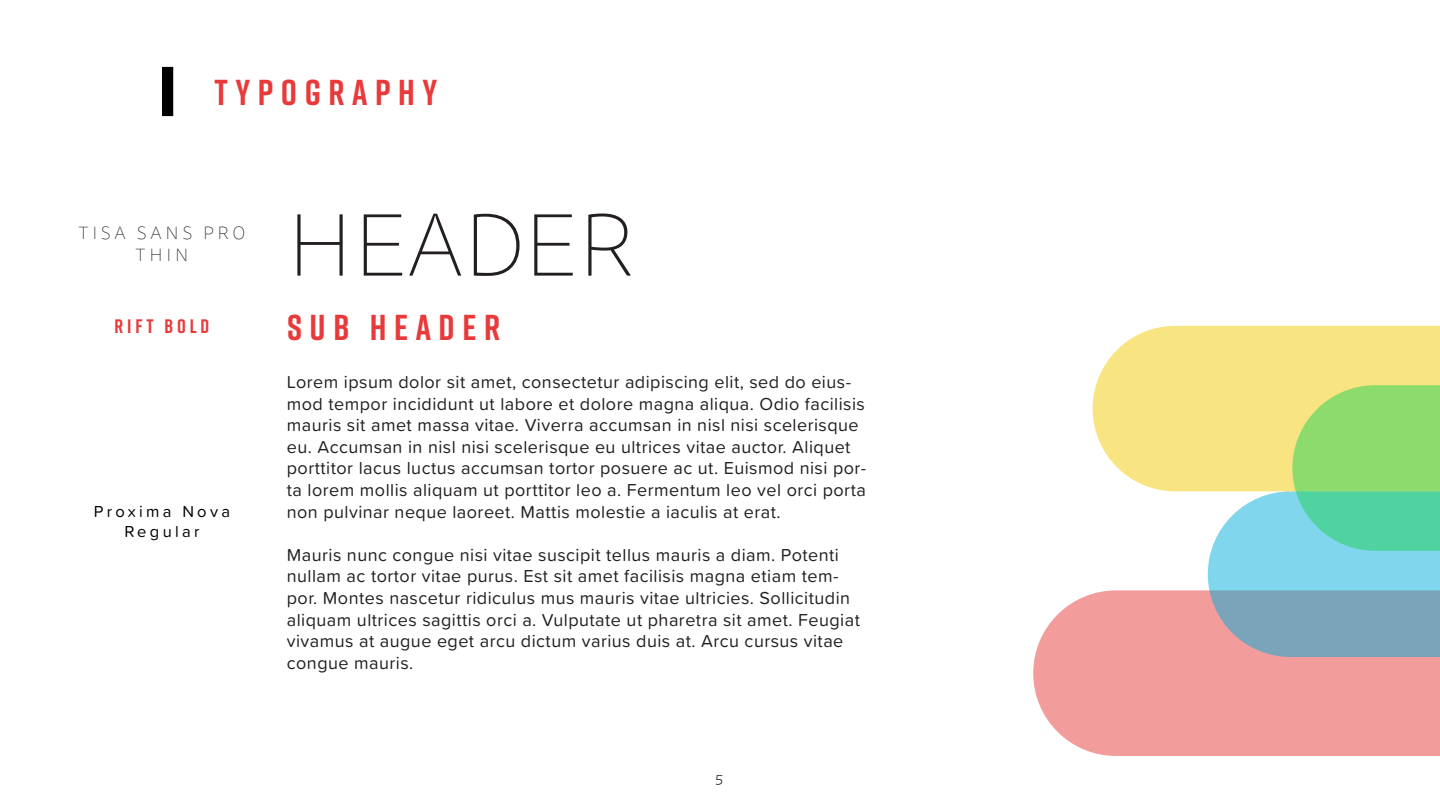
<style>
.page{position:relative;width:1440px;height:810px;background:#fff}
.page>*{position:absolute;margin:0;border:0;box-sizing:border-box;transform-origin:0 0}
.t1{font:100 90px "Tisa Sans Pro";color:#231f20}
.t2{font:700 36px "Rift";letter-spacing:.21em;color:#e83a3a}
.t3{font:700 19.5px "Rift";letter-spacing:.2em;color:#e83a3a}
.t4{font:18px/21.6px "Proxima Soft";letter-spacing:.025em;color:#231f20}
.t5{font:100 18px/21.6px "Tisa Sans Pro";letter-spacing:.21em;color:#231f20;text-align:center}
.t6{font:16.5px/19.8px "Proxima Soft";letter-spacing:.2em;color:#000;text-align:center}
.t7{font:300 15px "Tisa Sans Pro";color:#231f20}
</style>
<div class="page">
<div style="left:1033px;top:590px;width:407px;height:166px;background:#f39c9c"></div>
<svg style="left:1093px;top:326px;width:347px;height:165px;background:#f8e78c"></svg>
<svg style="left:1208px;top:385px;width:232px;height:272px;background:#95cda8"></svg>
<div style="left:162px;top:67px;width:11px;height:49px;background:#000"></div>
<p class="t2" style="left:214px;top:66px;width:224px">TYPOGRAPHY</p>
<p class="t5" style="left:79px;top:223px;width:168px">TISA SANS PRO<br>THIN</p>
<p class="t3" style="left:115px;top:312px;width:96px">RIFT BOLD</p>
<p class="t6" style="left:94px;top:501px;width:138px">Proxima Nova<br>Regular</p>
<p class="t1" style="left:287px;top:189px;width:348px">HEADER</p>
<p class="t2" style="left:287px;top:302px;width:215px">SUB HEADER</p>
<p class="t4" style="left:287px;top:370px;width:581px">Lorem ipsum dolor sit amet, consectetur adipiscing elit, sed do eius&shy;mod tempor incididunt ut labore et dolore magna aliqua. Odio facilisis mauris sit amet massa vitae. Viverra accumsan in nisl nisi scelerisque eu. Accumsan in nisl nisi scelerisque eu ultrices vitae auctor. Aliquet porttitor lacus luctus accumsan tortor posuere ac ut. Euismod nisi por&shy;ta lorem mollis aliquam ut porttitor leo a. Fermentum leo vel orci porta non pulvinar neque laoreet. Mattis molestie a iaculis at erat.</p>
<p class="t4" style="left:287px;top:543px;width:575px">Mauris nunc congue nisi vitae suscipit tellus mauris a diam. Potenti nullam ac tortor vitae purus. Est sit amet facilisis magna etiam tem&shy;por. Montes nascetur ridiculus mus mauris vitae ultricies. Sollicitudin aliquam ultrices sagittis orci a. Vulputate ut pharetra sit amet. Feugiat vivamus at augue eget arcu dictum varius duis at. Arcu cursus vitae congue mauris.</p>
<p class="t7" style="left:715px;top:768px;width:10px">5</p>
</div>
